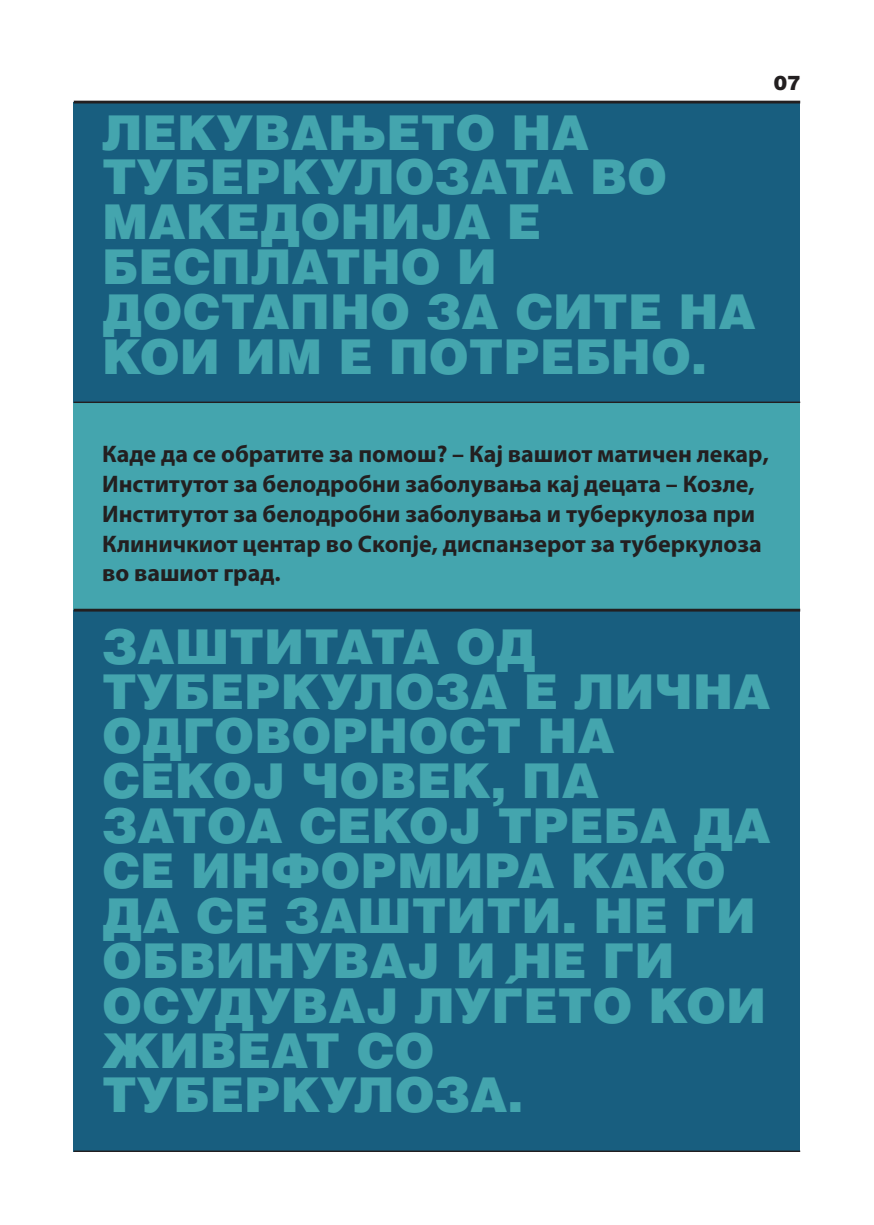
<style>
.page{position:relative;width:874px;height:1225px;background:#fff}
.page>*{position:absolute;margin:0;border:0;box-sizing:border-box;transform-origin:0 0}
.t1{font:900 48px/44.8px "Helios";color:#44a5ae}
.t2{font:700 24px/29.8px "Myriad Pro";color:#231f20}
.t3{font:900 20px "Helios";color:#231f20}
</style>
<div class="page">
<div style="left:74px;top:402px;width:725px;height:208px;background:#44a5ae"></div>
<div style="left:74px;top:610px;width:725px;height:541px;background:#185e7f"></div>
<div style="left:74px;top:102px;width:725px;height:300px;background:#185e7f"></div>
<hr style="left:74px;top:101px;width:725px;height:2px;background:#231f20">
<hr style="left:74px;top:401px;width:725px;height:2px;background:#231f20">
<hr style="left:74px;top:609px;width:725px;height:2px;background:#231f20">
<hr style="left:74px;top:1150px;width:725px;height:2px;background:#231f20">
<p class="t1" style="left:102px;top:112px;width:655px">ЛЕКУВАЊЕТО НА<br>ТУБЕРКУЛОЗАТА ВО<br>МАКЕДОНИЈА Е<br>БЕСПЛАТНО И<br>ДОСТАПНО ЗА СИТЕ НА<br>КОИ ИМ Е ПОТРЕБНО.</p>
<p class="t3" style="left:773px;top:74px;width:28px">07</p>
<p class="t2" style="left:102px;top:441px;width:668px">Каде да се обратите за помош? – Кај вашиот матичен лекар, Институтот за белодробни заболувања кај децата – Козле, Институтот за белодробни заболувања и туберкулоза при Клиничкиот центар во Скопје, диспанзерот за туберкулоза во вашиот град.</p>
<p class="t1" style="left:102px;top:626px;width:670px">ЗАШТИТАТА ОД<br>ТУБЕРКУЛОЗА Е ЛИЧНА<br>ОДГОВОРНОСТ НА<br>СЕКОЈ ЧОВЕК, ПА<br>ЗАТОА СЕКОЈ ТРЕБА ДА<br>СЕ ИНФОРМИРА КАКО<br>ДА СЕ ЗАШТИТИ. НЕ ГИ<br>ОБВИНУВАЈ И НЕ ГИ<br>ОСУДУВАЈ ЛУЃЕТО КОИ<br>ЖИВЕАТ СО<br>ТУБЕРКУЛОЗА.</p>
</div>
